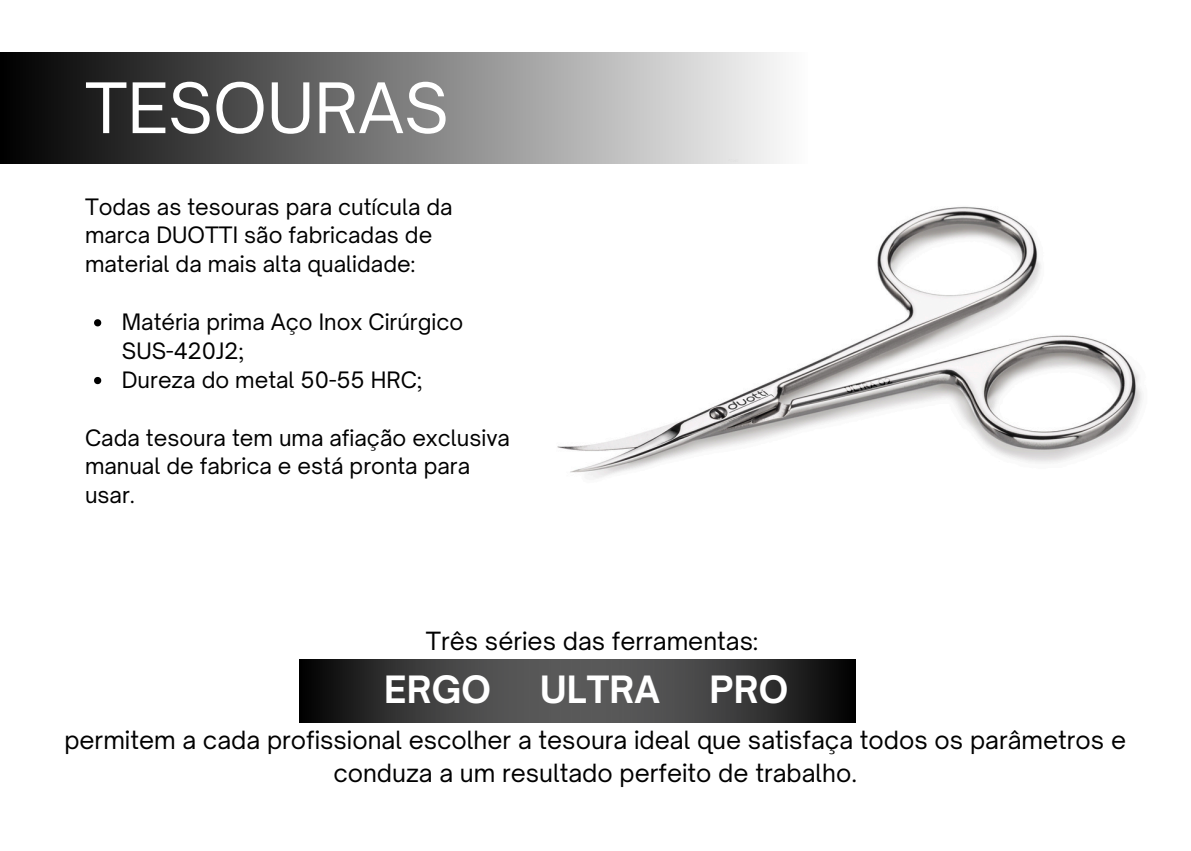
<style>
.page{position:relative;width:1191px;height:851px;background:#fff}
.page>*{position:absolute;margin:0;border:0;box-sizing:border-box;transform-origin:0 0}
.t1{font:66.4px "Open Sauce One";color:#fff}
.t2{font:700 36px "Open Sauce One";letter-spacing:.005em;color:#fff}
.t3{font:24px/33px "Open Sauce One";color:#000;text-align:center}
.t4{font:21.6px/28.8px "Open Sauce One";color:#000}
</style>
<div class="page">
<img style="left:513px;top:163px;width:629px;height:514px">
<div style="left:0;top:53px;width:808px;height:110px;background:linear-gradient(to right,#000,#fdfdfd)"></div>
<svg style="left:94px;top:319px;width:7px;height:7px"></svg>
<svg style="left:94px;top:377px;width:7px;height:7px"></svg>
<svg style="left:299px;top:659px;width:92px;height:63px"></svg>
<svg style="left:391px;top:659px;width:464px;height:63px"></svg>
<h1 class="t1" style="left:85px;top:67px;width:365px">TESOURAS</h1>
<p class="t4" style="left:85px;top:192px;width:369px">Todas as tesouras para cutícula da marca DUOTTI são fabricadas de material da mais alta qualidade:</p>
<p class="t4" style="left:122px;top:307px;width:343px">Matéria prima Aço Inox Cirúrgico<br>SUS-420J2;</p>
<p class="t4" style="left:122px;top:365px;width:302px">Dureza do metal 50-55 HRC;</p>
<p class="t4" style="left:85px;top:423px;width:427px">Cada tesoura tem uma afiação exclusiva manual de fabrica e está pronta para usar.</p>
<p class="t3" style="left:426px;top:623px;width:334px">Três séries das ferramentas:</p>
<p class="t2" style="left:384px;top:667px;width:108px">ERGO</p>
<p class="t2" style="left:540px;top:667px;width:121px">ULTRA</p>
<p class="t2" style="left:710px;top:667px;width:80px">PRO</p>
<p class="t3" style="left:64px;top:722px;width:1063px">permitem a cada profissional escolher a tesoura ideal que satisfaça todos os parâmetros e conduza a um resultado perfeito de trabalho.</p>
</div>
